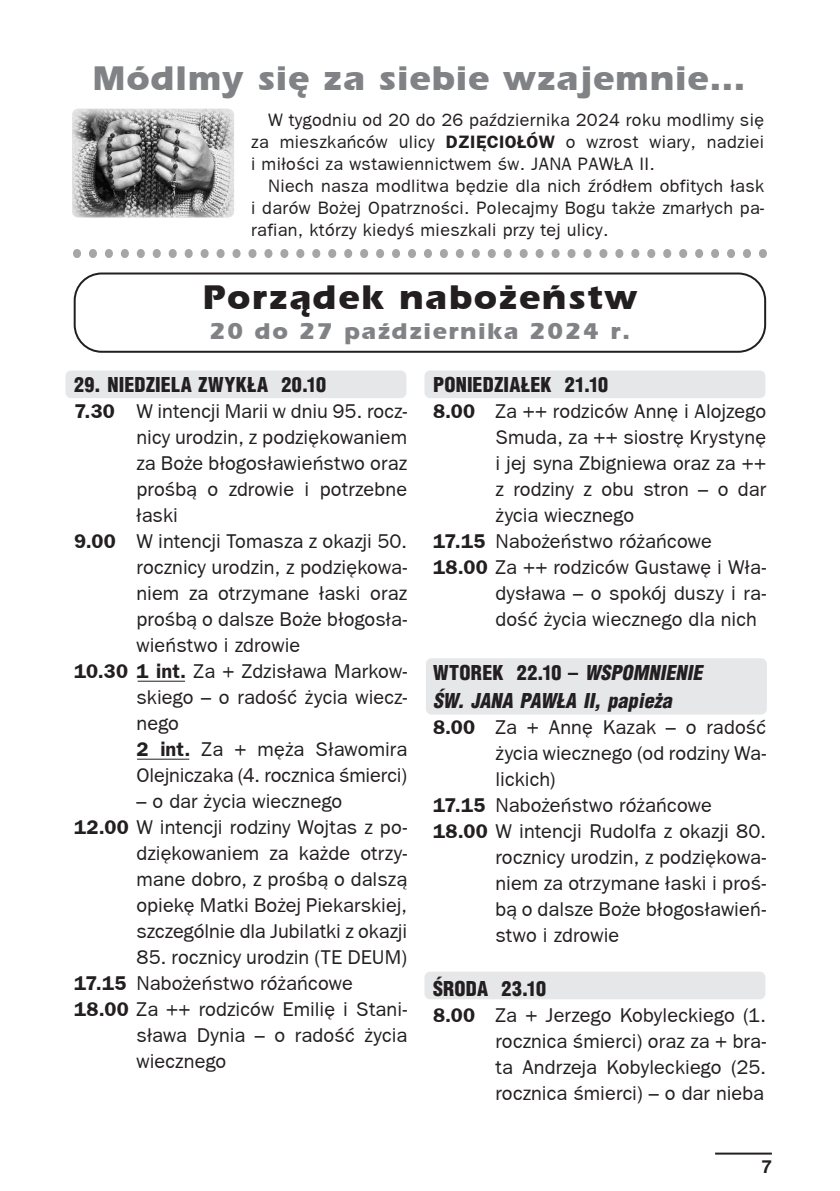
<style>
.page{position:relative;width:840px;height:1191px;background:#fff}
.page>*{position:absolute;margin:0;border:0;box-sizing:border-box;transform-origin:0 0}
.TYTUŁ_ZurichCondense{font:700 36px "Erie";letter-spacing:.02em;color:#808285}
.tytuł_ZapfBlack{font:700 36px "Erie";letter-spacing:.04em;color:#231f20}
.tytuł_ZapfBlack-2{font:700 24px "Erie";letter-spacing:.06em;color:#808285}
.AA_intencje_tresc{font:20px/26px "Frankfurt Gothic";letter-spacing:.005em;color:#231f20;text-align:justify}
.AA_int_grube{font:900 20px "Switzerland Cond";letter-spacing:.01em;color:#231f20}
.AA_int_grube-2{font:italic 900 20px/28px "Switzerland Cond";letter-spacing:.005em;color:#231f20}
.t1{font:18px/22px "Frankfurt Gothic";letter-spacing:.02em;color:#231f20;text-align:justify}
.t2{font:700 18px "Switzerland";color:#231f20}
.s1{font-weight:700}
.s2{font-style:normal}
</style>
<div class="page">
<hr style="left:714px;top:1152px;width:57px;height:2px;background:#231f20">
<div style="left:65px;top:370px;width:341px;height:28px;background:#e6e7e9;border-radius:6px"></div>
<div style="left:424px;top:370px;width:341px;height:28px;background:#e6e7e9;border-radius:6px"></div>
<div style="left:424px;top:971px;width:341px;height:28px;background:#e6e7e9;border-radius:6px"></div>
<div style="left:425px;top:658px;width:341px;height:56px;background:#e6e7e9;border-radius:6px"></div>
<div style="left:74px;top:272px;width:691px;height:81px;border:2px solid #231f20;border-radius:27px"></div>
<img style="left:72px;top:109px;width:162px;height:108px">
<img style="left:74px;top:249px;width:691px;height:8px">
<hr style="left:137px;top:680px;width:48px;height:1px;background:#231f20">
<hr style="left:137px;top:758px;width:52px;height:1px;background:#231f20">
<p class="TYTUŁ_ZurichCondense" style="left:92px;top:60px;width:654px">Módlmy się za siebie wzajemnie…</p>
<p class="t1" style="left:251px;top:109px;width:514px;text-indent:17px">W tygodniu od 20 do 26 października 2024 roku modlimy się za mieszkańców ulicy <span class="s1">DZIĘCIOŁÓW</span> o wzrost wiary, nadziei i miłości za wstawiennictwem św. JANA PAWŁA II.</p>
<p class="t1" style="left:251px;top:175px;width:514px;text-indent:17px">Niech nasza modlitwa będzie dla nich źródłem obfitych łask i darów Bożej Opatrzności. Polecajmy Bogu także zmarłych pa&shy;rafian, którzy kiedyś mieszkali przy tej ulicy.</p>
<p class="tytuł_ZapfBlack" style="left:202px;top:279px;width:436px">Porz¹dek nabo¿eñstw</p>
<p class="tytuł_ZapfBlack-2" style="left:209px;top:319px;width:422px">20 do 27 października 2024 r.</p>
<p class="AA_int_grube" style="left:74px;top:372px;width:253px">29. NIEDZIELA ZWYKŁA 20.10</p>
<p class="AA_intencje_tresc" style="left:136px;top:398px;width:272px;text-indent:-62px"><span class="s1">7.30</span> W intencji Marii w dniu 95. rocz&shy;nicy urodzin, z podziękowaniem za Boże błogosławieństwo oraz prośbą o zdrowie i potrzebne łaski</p>
<p class="AA_intencje_tresc" style="left:136px;top:528px;width:272px;text-indent:-62px"><span class="s1">9.00</span> W intencji Tomasza z okazji 50. rocznicy urodzin, z podziękowa&shy;niem za otrzymane łaski oraz prośbą o dalsze Boże błogosła&shy;wieństwo i zdrowie</p>
<p class="AA_intencje_tresc" style="left:136px;top:658px;width:272px;text-indent:-62px"><span class="s1">10.30 1 int.</span> Za + Zdzisława Markow&shy;skiego – o radość życia wiecz&shy;nego</p>
<p class="AA_intencje_tresc" style="left:136px;top:736px;width:272px"><span class="s1">2 int.</span> Za + męża Sławomira<br>Olejniczaka (4. rocznica śmierci)</p>
<p class="AA_intencje_tresc" style="left:136px;top:788px;width:207px">– o dar życia wiecznego</p>
<p class="AA_intencje_tresc" style="left:136px;top:814px;width:272px;text-indent:-62px"><span class="s1">12.00</span> W intencji rodziny Wojtas z po&shy;dziękowaniem za każde otrzy&shy;mane dobro, z prośbą o dalszą opiekę Matki Bożej Piekarskiej, szczególnie dla Jubilatki z okazji</p>
<p class="AA_intencje_tresc" style="left:136px;top:944px;width:272px">85. rocznicy urodzin (TE DEUM)</p>
<p class="AA_intencje_tresc" style="left:74px;top:970px;width:280px"><span class="s1">17.15</span> Nabożeństwo różańcowe</p>
<p class="AA_intencje_tresc" style="left:136px;top:996px;width:272px;text-indent:-62px"><span class="s1">18.00</span> Za ++ rodziców Emilię i Stani&shy;sława Dynia – o radość życia wiecznego</p>
<p class="AA_int_grube" style="left:433px;top:372px;width:177px">PONIEDZIAŁEK 21.10</p>
<p class="AA_intencje_tresc" style="left:495px;top:398px;width:272px;text-indent:-62px"><span class="s1">8.00</span> Za ++ rodziców Annę i Alojzego Smuda, za ++ siostrę Krystynę i jej syna Zbigniewa oraz za ++ z rodziny z obu stron – o dar życia wiecznego</p>
<p class="AA_intencje_tresc" style="left:433px;top:528px;width:280px"><span class="s1">17.15</span> Nabożeństwo różańcowe</p>
<p class="AA_intencje_tresc" style="left:495px;top:554px;width:272px;text-indent:-62px"><span class="s1">18.00</span> Za ++ rodziców Gustawę i Wła&shy;dysława – o spokój duszy i ra&shy;dość życia wiecznego dla nich</p>
<p class="AA_int_grube-2" style="left:433px;top:658px;width:271px"><span class="s2">WTOREK 22.10 –</span> WSPOMNIENIE<br>ŚW. JANA PAWŁA II, papieża</p>
<p class="AA_intencje_tresc" style="left:495px;top:714px;width:272px;text-indent:-62px"><span class="s1">8.00</span> Za + Annę Kazak – o radość życia wiecznego (od rodziny Wa&shy;lickich)</p>
<p class="AA_intencje_tresc" style="left:433px;top:792px;width:280px"><span class="s1">17.15</span> Nabożeństwo różańcowe</p>
<p class="AA_intencje_tresc" style="left:495px;top:818px;width:272px;text-indent:-62px"><span class="s1">18.00</span> W intencji Rudolfa z okazji 80. rocznicy urodzin, z podziękowa&shy;niem za otrzymane łaski i proś&shy;bą o dalsze Boże błogosławień&shy;stwo i zdrowie</p>
<p class="AA_int_grube" style="left:433px;top:976px;width:115px">ŚRODA 23.10</p>
<p class="AA_intencje_tresc" style="left:495px;top:1002px;width:272px;text-indent:-62px"><span class="s1">8.00</span> Za + Jerzego Kobyleckiego (1. rocznica śmierci) oraz za + bra&shy;ta Andrzeja Kobyleckiego (25. rocznica śmierci) – o dar nieba</p>
<p class="t2" style="left:761px;top:1155px;width:12px">7</p>
</div>
